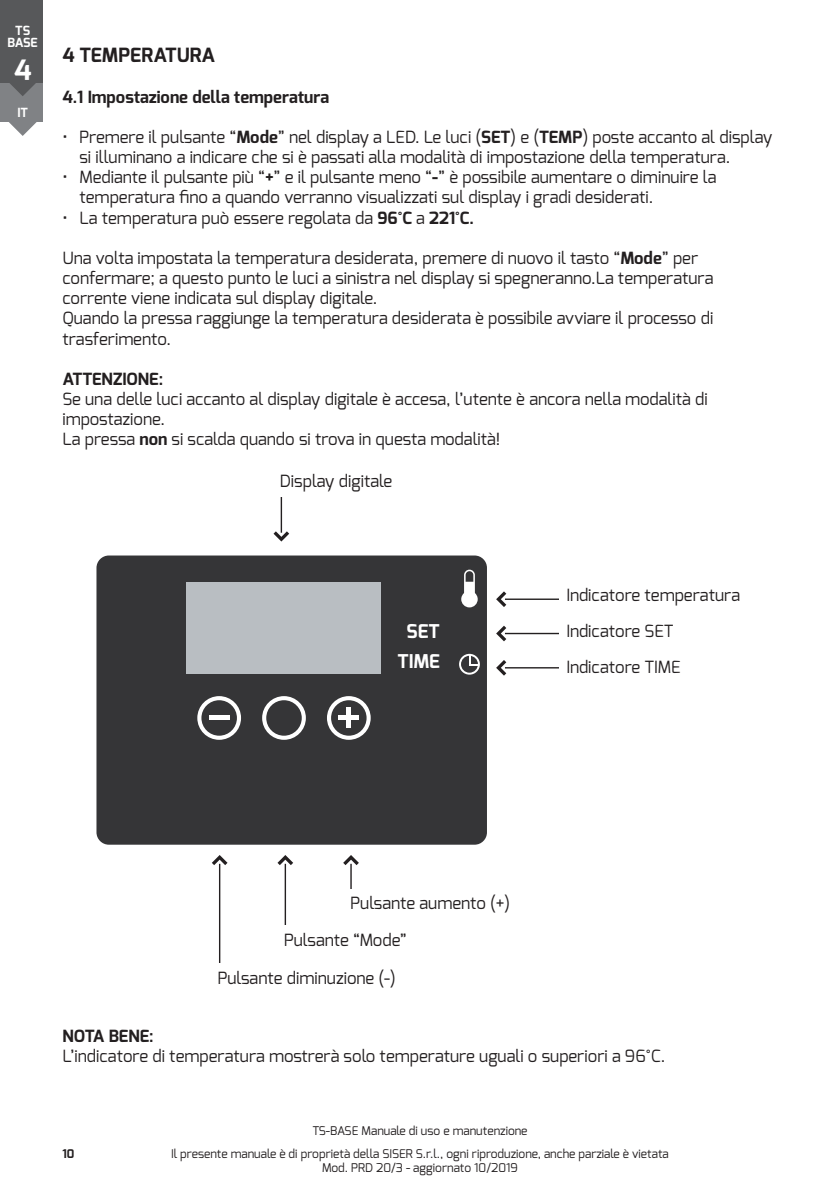
<style>
.page{position:relative;width:840px;height:1191px;background:#fff}
.page>*{position:absolute;margin:0;border:0;box-sizing:border-box;transform-origin:0 0}
.t1{font:700 28px "Exo";color:#fff}
.t2{font:700 19.6px "Exo";color:#231f20}
.t3{font:700 19px/30.2px "Exo";color:#fff;text-align:center}
.t4{font:16.8px/20.2px "Exo";color:#231f20}
.t5{font:700 16.8px "Exo";color:#231f20}
.t6{font:700 12.6px/11.2px "Exo";color:#fff;text-align:center}
.t7{font:12px/14.4px "Exo";color:#231f20;text-align:center}
.t8{font:700 12px "Exo";color:#231f20}
.s1{font-weight:700}
</style>
<div class="page">
<div style="left:0;top:82px;width:43px;height:40px;background:#808285"></div>
<svg style="left:9px;top:122px;width:28px;height:14px"></svg>
<svg style="left:9px;top:82px;width:28px;height:14px"></svg>
<div style="left:0;top:0;width:43px;height:82px;background:#57585a"></div>
<div style="left:96px;top:555px;width:390px;height:289px;background:#353537;border-radius:12px"></div>
<div style="left:186px;top:582px;width:194px;height:91px;background:#b9bec2"></div>
<svg style="left:197px;top:696px;width:44px;height:44px"></svg>
<hr style="left:209px;top:716px;width:20px;height:4px;background:#fff">
<svg style="left:262px;top:696px;width:44px;height:44px"></svg>
<svg style="left:327px;top:696px;width:43px;height:44px"></svg>
<hr style="left:338px;top:716px;width:21px;height:4px;background:#fff">
<hr style="left:346px;top:707px;width:4px;height:21px;background:#fff">
<svg style="left:461px;top:569px;width:17px;height:39px"></svg>
<svg style="left:459px;top:654px;width:20px;height:20px"></svg>
<hr style="left:504px;top:633px;width:54px;height:1px;background:#231f20">
<svg style="left:496px;top:625px;width:10px;height:16px"></svg>
<hr style="left:504px;top:598px;width:54px;height:2px;background:#231f20">
<svg style="left:496px;top:591px;width:10px;height:16px"></svg>
<hr style="left:504px;top:667px;width:54px;height:1px;background:#231f20">
<svg style="left:496px;top:660px;width:10px;height:15px"></svg>
<hr style="left:284px;top:863px;width:2px;height:61px;background:#231f20">
<svg style="left:277px;top:855px;width:16px;height:10px"></svg>
<hr style="left:280px;top:497px;width:2px;height:36px;background:#231f20">
<svg style="left:273px;top:531px;width:16px;height:10px"></svg>
<svg style="left:343px;top:855px;width:15px;height:34px"></svg>
<hr style="left:219px;top:863px;width:1px;height:99px;background:#231f20">
<svg style="left:212px;top:855px;width:15px;height:10px"></svg>
<p class="t6" style="left:8px;top:25px;width:32px">TS<br>BASE</p>
<h1 class="t1" style="left:14px;top:52px;width:19px">4</h1>
<p class="t6" style="left:17px;top:107px;width:12px">IT</p>
<p class="t2" style="left:62px;top:43px;width:154px">4 TEMPERATURA</p>
<p class="t5" style="left:62px;top:86px;width:268px">4.1 Impostazione della temperatura</p>
<p class="t4" style="left:79px;top:127px;width:694px;text-indent:-17px">• Premere il pulsante “<span class="s1">Mode</span>” nel display a LED. Le luci (<span class="s1">SET</span>) e (<span class="s1">TEMP</span>) poste accanto al display si illuminano a indicare che si è passati alla modalità di impostazione della temperatura.</p>
<p class="t4" style="left:79px;top:167px;width:638px;text-indent:-17px">• Mediante il pulsante più “<span class="s1">+</span>” e il pulsante meno “<span class="s1">-</span>” è possibile aumentare o diminuire la temperatura fino a quando verranno visualizzati sul display i gradi desiderati.</p>
<p class="t4" style="left:62px;top:207px;width:413px">• La temperatura può essere regolata da <span class="s1">96°C</span> a <span class="s1">221°C.</span></p>
<p class="t4" style="left:62px;top:248px;width:652px">Una volta impostata la temperatura desiderata, premere di nuovo il tasto “<span class="s1">Mode</span>” per confermare; a questo punto le luci a sinistra nel display si spegneranno.La temperatura corrente viene indicata sul display digitale.<br>Quando la pressa raggiunge la temperatura desiderata è possibile avviare il processo di trasferimento.</p>
<p class="t5" style="left:62px;top:368px;width:102px">ATTENZIONE:</p>
<p class="t4" style="left:62px;top:389px;width:646px">Se una delle luci accanto al display digitale è accesa, l’utente è ancora nella modalità di impostazione.<br>La pressa <span class="s1">non</span> si scalda quando si trova in questa modalità!</p>
<p class="t4" style="left:279px;top:471px;width:114px">Display digitale</p>
<p class="t3" style="left:397px;top:616px;width:44px">SET<br>TIME</p>
<p class="t4" style="left:566px;top:577px;width:175px;line-height:36px">Indicatore temperatura<br>Indicatore SET<br>Indicatore TIME</p>
<p class="t4" style="left:350px;top:893px;width:161px">Pulsante aumento (+)</p>
<p class="t4" style="left:284px;top:930px;width:124px">Pulsante “Mode”</p>
<p class="t4" style="left:217px;top:967px;width:179px">Pulsante diminuzione (-)</p>
<p class="t5" style="left:62px;top:1025px;width:93px">NOTA BENE:</p>
<p class="t4" style="left:62px;top:1045px;width:604px">L’indicatore di temperatura mostrerà solo temperature uguali o superiori a 96°C.</p>
<p class="t8" style="left:62px;top:1145px;width:14px">10</p>
<p class="t7" style="left:312px;top:1123px;width:216px">TS-BASE Manuale di uso e manutenzione</p>
<p class="t7" style="left:171px;top:1146px;width:499px">Il presente manuale è di proprietà della SISER S.r.l., ogni riproduzione, anche parziale è vietata<br>Mod. PRD 20/3 - aggiornato 10/2019</p>
</div>
